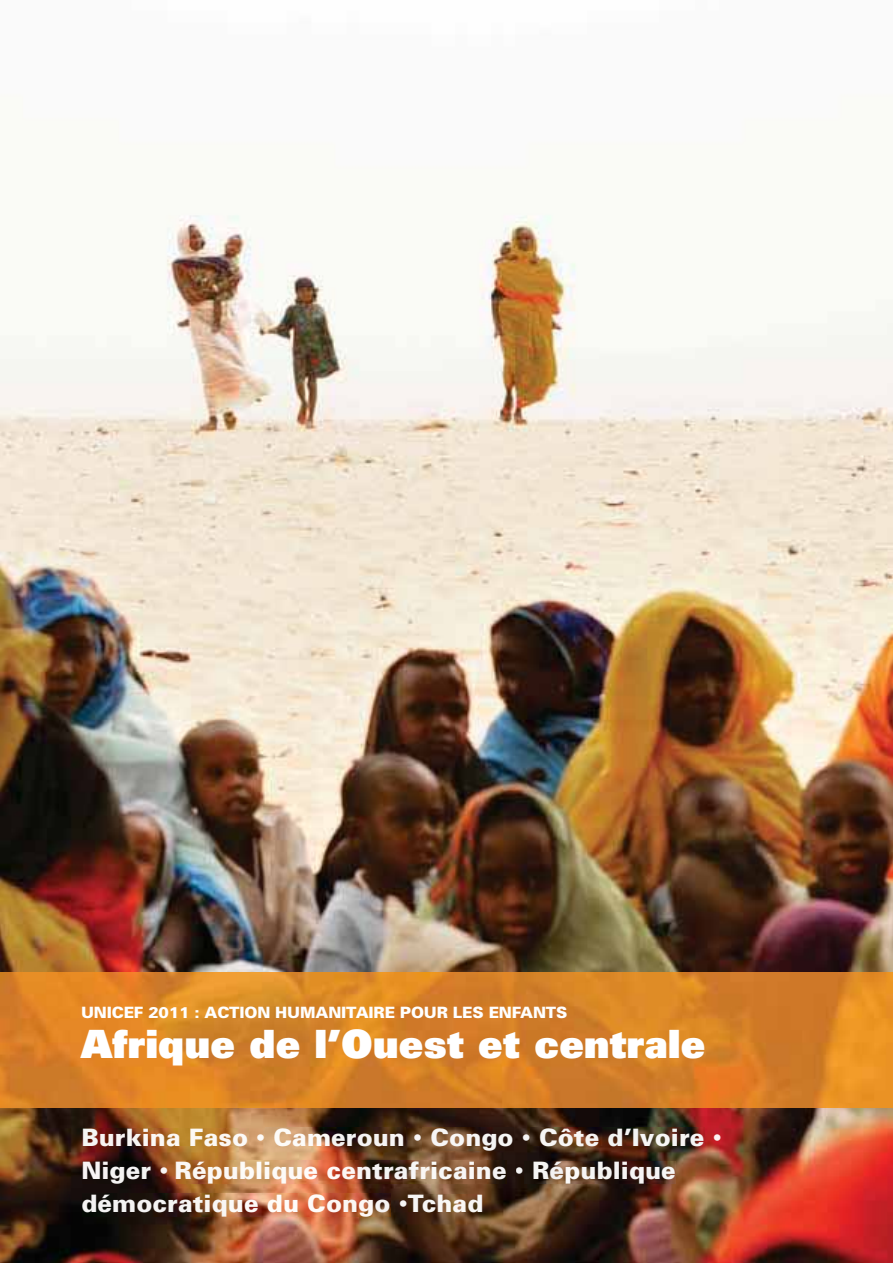
<style>
.page{position:relative;width:893px;height:1263px;background:#fff}
.page>*{position:absolute;margin:0;border:0;box-sizing:border-box;transform-origin:0 0}
.t1{font:900 39px "Univers";letter-spacing:.01em;color:#fff}
.t2{font:900 24px/33px "Univers";letter-spacing:.005em;color:#f4f3f3}
.t3{font:900 15.6px "Univers";letter-spacing:-.01em;color:#fff}
.s1{color:#f5f5f4}
.s2{color:#f8f3f2}
.s3{color:#f7f3f3}
.s4{color:#f6f4f3}
.s5{color:#fbf7f4}
.s6{color:#fbf8f5}
.s7{color:#fcf8f4}
.s8{color:#fcf9f5}
.s9{color:#fcf9f4}
.s10{color:#fcfaf7}
.s11{font-size:18px;color:#fdfaf7}
.s12{color:#fdfbf8}
.s13{color:#fdfbf9}
.s14{color:#fcfaf8}
.s15{color:#f3f3f2}
.s16{color:#f3f3f3}
.s17{color:#f7f5f5}
.s18{font-size:18px;color:#f7f5f5}
.s19{color:#f8f7f6}
.s20{font-size:18px;color:#f5f4f4}
.s21{color:#f7f6f5}
.s22{color:#f8f5f4}
.s23{color:#f6f3f2}
.s24{color:#f7f7f6}
.s25{color:#f4f4f4}
.s26{font-size:18px;color:#fdf4f3}
.s27{color:#f8f3f4}
.s28{color:#f6f2f3}
.s29{color:#f4f3f2}
.s30{color:#f3f2f3}
.s31{font-size:18px;color:#f8f5f3}
.s32{color:#fdfaf7}
.s33{color:#fffcfa}
.s34{color:#fff8f6}
.s35{color:#fdf6f5}
.s36{color:#faf7f5}
.s37{color:#fafaf8}
.s38{color:#fbf8f6}
.s39{color:#f6f4f4}
.s40{font-size:18px}
.s41{color:#f4f4f3}
.s42{color:#f3f2f2}
.s43{color:#f6f5f4}
.s44{color:#f5f3f3}
.s45{color:#f7f4f4}
.s46{color:#f6f6f5}
.s47{color:#f8f5f3}
.s48{color:#faf7f4}
.s49{color:#f9f6f4}
.s50{color:#fdf9f8}
.s51{color:#fffcf9}
.s52{color:#fffbfa}
.s53{color:#fffbf8}
.s54{color:#fdf7f5}
.s55{color:#fbf6f3}
.s56{font-size:18px;color:#f6f4f4}
.s57{color:#faf8f6}
.s58{color:#f8f6f5}
</style>
<div class="page">
<img style="left:0;top:215px;width:893px;height:1048px">
<img style="left:0;top:972px;width:893px;height:135px">
<img style="left:83px;top:1128px;width:165px;height:18px">
<svg style="left:257px;top:1134px;width:7px;height:7px"></svg>
<img style="left:265px;top:1128px;width:140px;height:18px">
<svg style="left:414px;top:1134px;width:7px;height:7px"></svg>
<img style="left:422px;top:1128px;width:92px;height:22px">
<svg style="left:523px;top:1134px;width:7px;height:7px"></svg>
<img style="left:531px;top:1128px;width:174px;height:18px">
<svg style="left:714px;top:1134px;width:6px;height:7px"></svg>
<img style="left:83px;top:1161px;width:68px;height:22px">
<svg style="left:161px;top:1167px;width:7px;height:10px"></svg>
<img style="left:176px;top:1161px;width:331px;height:22px">
<svg style="left:516px;top:1167px;width:7px;height:7px"></svg>
<img style="left:524px;top:1161px;width:152px;height:22px">
<img style="left:82px;top:1194px;width:309px;height:22px">
<svg style="left:400px;top:1200px;width:6px;height:7px"></svg>
<img style="left:408px;top:1194px;width:74px;height:18px">
<p class="t3" style="left:81px;top:1006px;width:488px">UNICEF 2011 : ACTION HUMANITAIRE POUR LES ENFANTS</p>
<h1 class="t1" style="left:81px;top:1030px;width:626px">Afrique de l’Ouest et centrale</h1>
<p class="t2" style="left:81px;top:1123px;width:642px"><span class="s1">B</span><span class="s2">u</span><span class="s3">r</span><span class="s4">k</span><span class="s5">i</span><span class="s6">n</span><span class="s7">a</span> <span class="s8">F</span><span class="s9">a</span><span class="s7">s</span><span class="s10">o</span> <span class="s11">•</span> <span class="s12">C</span><span class="s13">a</span><span class="s14">m</span><span class="s15">e</span><span class="s16">r</span>o<span class="s4">u</span><span class="s17">n</span> <span class="s18">•</span> <span class="s17">C</span><span class="s19">o</span><span class="s17">n</span>g<span class="s1">o</span> <span class="s20">•</span> <span class="s21">C</span><span class="s19">ô</span><span class="s22">t</span><span class="s23">e</span> <span class="s15">d</span><span class="s16">’I</span><span class="s24">vo</span><span class="s1">i</span><span class="s4">r</span><span class="s25">e</span> <span class="s26">•<br></span><span class="s27">N</span><span class="s28">i</span><span class="s29">g</span><span class="s30">e</span><span class="s15">r</span> <span class="s31">•</span> <span class="s5">Ré</span><span class="s7">pu</span><span class="s12">bl</span><span class="s13">i</span><span class="s32">qu</span><span class="s33">e</span> <span class="s34">c</span><span class="s35">e</span><span class="s22">n</span><span class="s29">tr</span>a<span class="s17">f</span><span class="s36">r</span><span class="s37">i</span><span class="s19">ca</span><span class="s38">i</span><span class="s19">n</span><span class="s39">e</span> <span class="s40">•</span> <span class="s41">R</span><span class="s42">é</span><span class="s14">p</span><span class="s43">u</span><span class="s15">b</span><span class="s44">l</span><span class="s4">i</span><span class="s45">q</span><span class="s44">u</span><span class="s46">e </span>dé<span class="s16">m</span>oc<span class="s29">r</span><span class="s45">a</span><span class="s47">t</span><span class="s48">i</span><span class="s49">q</span><span class="s32">u</span><span class="s50">e</span> <span class="s51">d</span><span class="s52">u</span> <span class="s53">C</span><span class="s54">o</span><span class="s55">n</span><span class="s54">g</span><span class="s44">o</span> <span class="s56">•</span><span class="s43">Tc</span><span class="s57">h</span><span class="s6">a</span><span class="s58">d</span></p>
</div>
